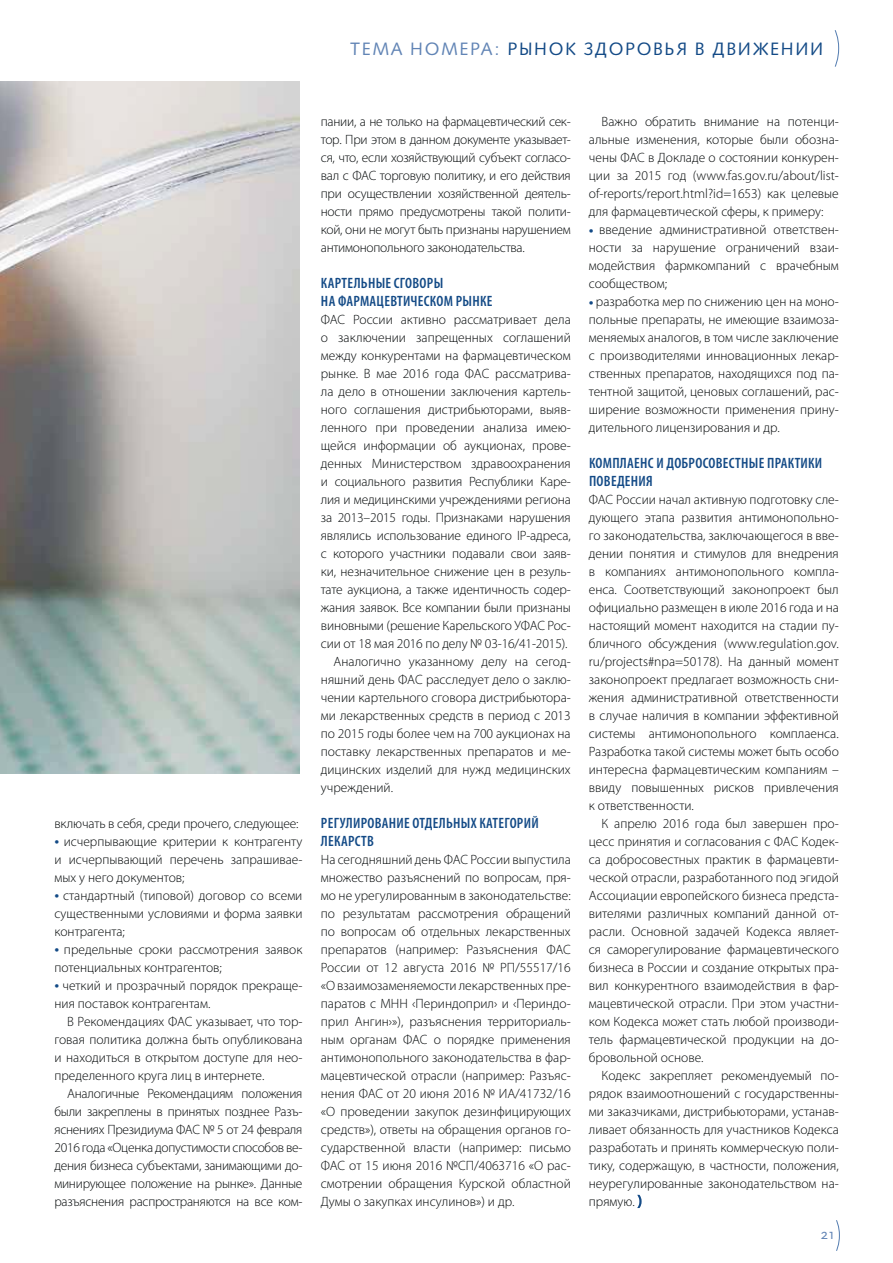
<style>
.page{position:relative;width:893px;height:1263px;background:#fff}
.page>*{position:absolute;margin:0;border:0;box-sizing:border-box;transform-origin:0 0}
.t1{font:18px "Humanist 531 CBT";letter-spacing:.09em;color:#134a86}
.t2{font:600 condensed 15px/18px "Myriad Pro";letter-spacing:.02em;color:#134a86}
.t3{font:15px "Scala Sans";color:#6184b5}
.t4{font:300 13.5px/18px "Myriad Pro";color:#040809;text-align:justify}
.s1{color:#6184b5}
.s2{font-size:19.5px;color:#134a86}
.s3{font-weight:400;font-size:15px;color:#134a86}
</style>
<div class="page">
<svg style="left:836px;top:1220px;width:4px;height:31px"></svg>
<svg style="left:834px;top:30px;width:5px;height:37px"></svg>
<img style="left:0;top:81px;width:300px;height:693px">
<svg style="left:637px;top:1195px;width:4px;height:13px"></svg>
<h1 class="t1" style="left:350px;top:37px;width:474px"><span class="s1">ТЕМА НОМЕРА:</span> РЫНОК ЗДОРОВЬЯ В ДВИЖЕНИИ</h1>
<p class="t4" style="left:54px;top:815px;width:246px">включать в себя, среди прочего, следующее:</p>
<p class="t4" style="left:54px;top:833px;width:249px"><span class="s2">•</span> исчерпывающие критерии к контрагенту и исчерпывающий перечень запрашивае&shy;мых у него документов;</p>
<p class="t4" style="left:54px;top:887px;width:249px"><span class="s2">•</span> стандартный (типовой) договор со всеми существенными условиями и форма заявки контрагента;</p>
<p class="t4" style="left:54px;top:941px;width:249px"><span class="s2">•</span> предельные сроки рассмотрения заявок потенциальных контрагентов;</p>
<p class="t4" style="left:54px;top:977px;width:249px"><span class="s2">•</span> четкий и прозрачный порядок прекраще&shy;ния поставок контрагентам.</p>
<p class="t4" style="left:54px;top:1013px;width:249px;text-indent:13px">В Рекомендациях ФАС указывает, что тор&shy;говая политика должна быть опубликована и находиться в открытом доступе для нео&shy;пределенного круга лиц в интернете.</p>
<p class="t4" style="left:54px;top:1085px;width:249px;text-indent:13px">Аналогичные Рекомендациям положения были закреплены в принятых позднее Разъ&shy;яснениях Президиума ФАС № 5 от 24 февраля 2016 года «Оценка допустимости способов ве&shy;дения бизнеса субъектами, занимающими до&shy;минирующее положение на рынке». Данные разъяснения распространяются на все ком-</p>
<p class="t4" style="left:321px;top:114px;width:251px">пании, а не только на фармацевтический сек&shy;тор. При этом в данном документе указывает&shy;ся, что, если хозяйствующий субъект согласо&shy;вал с ФАС торговую политику, и его действия при осуществлении хозяйственной деятель&shy;ности прямо предусмотрены такой полити&shy;кой, они не могут быть признаны нарушением антимонопольного законодательства.</p>
<p class="t2" style="left:321px;top:274px;width:173px">КАРТЕЛЬНЫЕ СГОВОРЫ<br>НА ФАРМАЦЕВТИЧЕСКОМ РЫНКЕ</p>
<p class="t4" style="left:321px;top:312px;width:251px">ФАС России активно рассматривает дела</p>
<p class="t4" style="left:321px;top:329px;width:251px">о заключении запрещенных соглашений</p>
<p class="t4" style="left:321px;top:347px;width:251px">между конкурентами на фармацевтическом</p>
<p class="t4" style="left:321px;top:365px;width:251px">рынке. В мае 2016 года ФАС рассматрива-</p>
<p class="t4" style="left:321px;top:383px;width:251px">ла дело в отношении заключения картель-</p>
<p class="t4" style="left:321px;top:401px;width:251px">ного соглашения дистрибьюторами, выяв-</p>
<p class="t4" style="left:321px;top:419px;width:251px">ленного при проведении анализа имею-</p>
<p class="t4" style="left:321px;top:437px;width:251px">щейся информации об аукционах, прове-</p>
<p class="t4" style="left:321px;top:455px;width:251px">денных Министерством здравоохранения</p>
<p class="t4" style="left:321px;top:473px;width:251px">и социального развития Республики Каре-</p>
<p class="t4" style="left:321px;top:491px;width:251px">лия и медицинскими учреждениями региона</p>
<p class="t4" style="left:321px;top:509px;width:251px">за 2013–2015 годы. Признаками нарушения</p>
<p class="t4" style="left:321px;top:527px;width:251px">являлись использование единого IP-адреса,</p>
<p class="t4" style="left:321px;top:545px;width:251px">с которого участники подавали свои заяв-</p>
<p class="t4" style="left:321px;top:563px;width:251px">ки, незначительное снижение цен в резуль-</p>
<p class="t4" style="left:321px;top:581px;width:251px">тате аукциона, а также идентичность содер-</p>
<p class="t4" style="left:321px;top:599px;width:251px">жания заявок. Все компании были признаны</p>
<p class="t4" style="left:321px;top:617px;width:251px">виновными (решение Карельского УФАС Рос-</p>
<p class="t4" style="left:321px;top:635px;width:248px">сии от 18 мая 2016 по делу № 03-16/41-2015).</p>
<p class="t4" style="left:333px;top:653px;width:239px">Аналогично указанному делу на сегод-</p>
<p class="t4" style="left:321px;top:671px;width:251px">няшний день ФАС расследует дело о заклю-</p>
<p class="t4" style="left:321px;top:689px;width:251px">чении картельного сговора дистрибьютора-</p>
<p class="t4" style="left:321px;top:707px;width:251px">ми лекарственных средств в период с 2013</p>
<p class="t4" style="left:321px;top:725px;width:251px">по 2015 годы более чем на 700 аукционах на</p>
<p class="t4" style="left:321px;top:743px;width:251px">поставку лекарственных препаратов и ме-</p>
<p class="t4" style="left:321px;top:761px;width:251px">дицинских изделий для нужд медицинских</p>
<p class="t4" style="left:321px;top:779px;width:74px">учреждений.</p>
<p class="t2" style="left:321px;top:814px;width:219px">РЕГУЛИРОВАНИЕ ОТДЕЛЬНЫХ КАТЕГОРИЙ<br>ЛЕКАРСТВ</p>
<p class="t4" style="left:321px;top:851px;width:251px">На сегодняшний день ФАС России выпустила множество разъяснений по вопросам, пря&shy;мо не урегулированным в законодательстве: по результатам рассмотрения обращений по вопросам об отдельных лекарственных препаратов (например: Разъяснения ФАС России от 12 августа 2016 № РП/55517/16 «О взаимозаменяемости лекарственных пре&shy;паратов с МНН ‹Периндоприл› и ‹Периндо&shy;прил Ангин›»), разъяснения территориаль&shy;ным органам ФАС о порядке применения антимонопольного законодательства в фар&shy;мацевтической отрасли (например: Разъяс&shy;нения ФАС от 20 июня 2016 № ИА/41732/16 «О проведении закупок дезинфицирующих средств»), ответы на обращения органов го&shy;сударственной власти (например: письмо ФАС от 15 июня 2016 №СП/4063716 «О рас&shy;смотрении обращения Курской областной Думы о закупках инсулинов») и др.</p>
<p class="t4" style="left:589px;top:114px;width:251px;text-indent:13px">Важно обратить внимание на потенци&shy;альные изменения, которые были обозна&shy;чены ФАС в Докладе о состоянии конкурен&shy;ции за 2015 год (www.fas.gov.ru/about/list&shy;of-reports/report.html?id=1653) как целевые для фармацевтической сферы, к примеру:</p>
<p class="t4" style="left:589px;top:222px;width:251px"><span class="s2">•</span> введение административной ответствен&shy;ности за нарушение ограничений взаи&shy;модействия фармкомпаний с врачебным сообществом;</p>
<p class="t4" style="left:589px;top:294px;width:251px"><span class="s2">•</span> разработка мер по снижению цен на моно&shy;польные препараты, не имеющие взаимоза&shy;меняемых аналогов, в том числе заключение с производителями инновационных лекар&shy;ственных препаратов, находящихся под па&shy;тентной защитой, ценовых соглашений, рас&shy;ширение возможности применения прину&shy;дительного лицензирования и др.</p>
<p class="t2" style="left:589px;top:454px;width:235px">КОМПЛАЕНС И ДОБРОСОВЕСТНЫЕ ПРАКТИКИ<br>ПОВЕДЕНИЯ</p>
<p class="t4" style="left:589px;top:491px;width:251px">ФАС России начал активную подготовку сле&shy;дующего этапа развития антимонопольно&shy;го законодательства, заключающегося в вве&shy;дении понятия и стимулов для внедрения в компаниях антимонопольного компла&shy;енса. Соответствующий законопроект был официально размещен в июле 2016 года и на настоящий момент находится на стадии пу&shy;бличного обсуждения (www.regulation.gov. ru/projects#npa=50178). На данный момент законопроект предлагает возможность сни&shy;жения административной ответственности в случае наличия в компании эффективной системы антимонопольного комплаенса.<br>Разработка такой системы может быть особо интересна фармацевтическим компаниям – ввиду повышенных рисков привлечения к ответственности.</p>
<p class="t4" style="left:589px;top:815px;width:251px;text-indent:13px">К апрелю 2016 года был завершен про&shy;цесс принятия и согласования с ФАС Кодек&shy;са добросовестных практик в фармацевти&shy;ческой отрасли, разработанного под эгидой Ассоциации европейского бизнеса предста&shy;вителями различных компаний данной от&shy;расли. Основной задачей Кодекса являет&shy;ся саморегулирование фармацевтического бизнеса в России и создание открытых пра&shy;вил конкурентного взаимодействия в фар&shy;мацевтической отрасли. При этом участни&shy;ком Кодекса может стать любой производи&shy;тель фармацевтической продукции на до&shy;бровольной основе.</p>
<p class="t4" style="left:589px;top:1067px;width:251px;text-indent:13px">Кодекс закрепляет рекомендуемый по&shy;рядок взаимоотношений с государственны&shy;ми заказчиками, дистрибьюторами, устанав&shy;ливает обязанность для участников Кодекса разработать и принять коммерческую поли&shy;тику, содержащую, в частности, положения, неурегулированные законодательством на&shy;прямую. <span class="s3">)</span></p>
<p class="t3" style="left:820px;top:1226px;width:15px">21</p>
</div>
